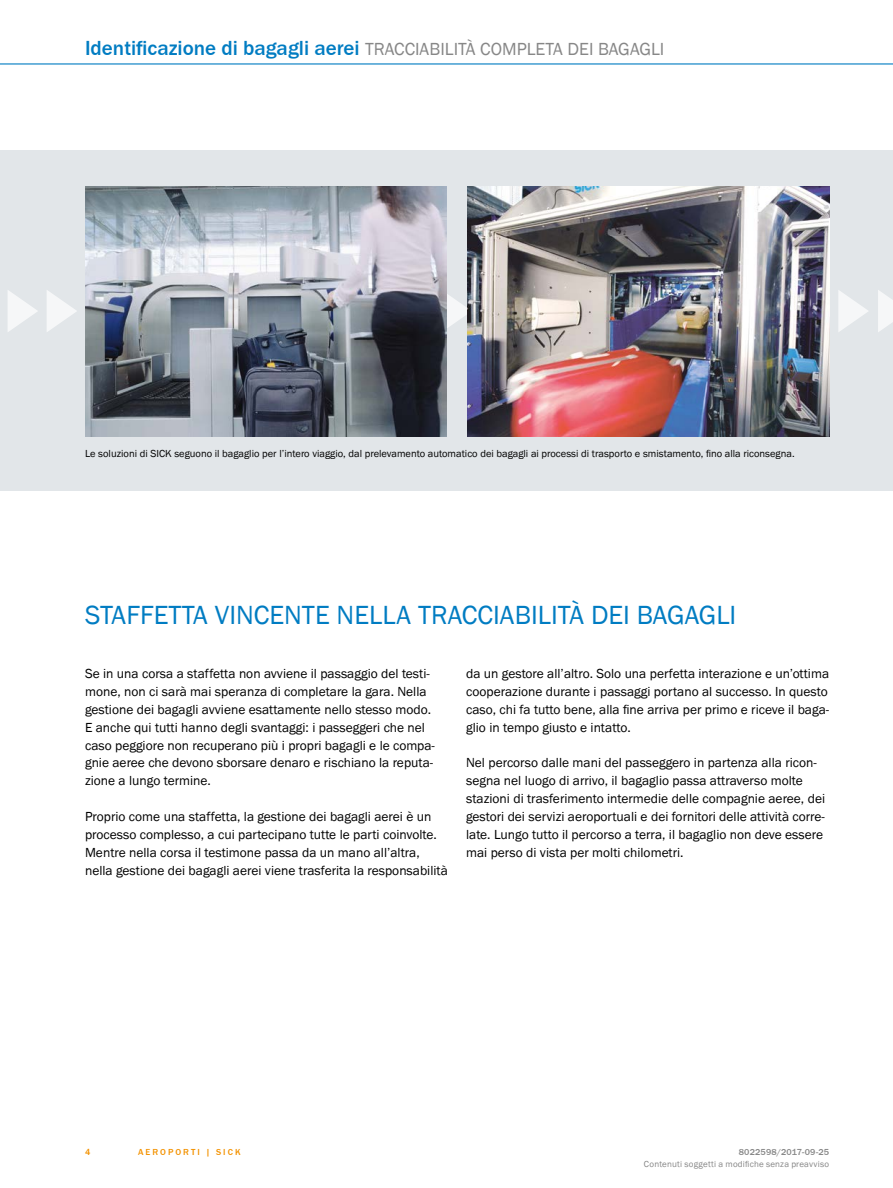
<style>
.page{position:relative;width:893px;height:1188px;background:#fff}
.page>*{position:absolute;margin:0;border:0;box-sizing:border-box;transform-origin:0 0}
.t1{font:27px "SICK Franklin";color:#007cc2}
.t2{font:18px "SICK Franklin";color:#878787}
.t3{font:13.5px/17.9px "SICK Franklin";color:#000}
.t4{font:10.5px "SICK Franklin";color:#000}
.t5{font:9px "SICK Franklin";letter-spacing:.02em;color:#878787}
.t6{font:500 9px "SICK Franklin";letter-spacing:.02em;color:#878787}
.t7{font:500 9px "SICK Franklin";letter-spacing:.225em;color:#f39200}
.s1{font-weight:500;font-size:21px;color:#007cc2}
</style>
<div class="page">
<hr style="left:0;top:63px;width:893px;height:2px;background:#007cc2">
<div style="left:0;top:150px;width:893px;height:340px;background:#e2e6e9"></div>
<svg style="left:838px;top:290px;width:30px;height:42px"></svg>
<svg style="left:878px;top:290px;width:15px;height:42px"></svg>
<svg style="left:446px;top:290px;width:22px;height:42px"></svg>
<svg style="left:8px;top:290px;width:30px;height:42px"></svg>
<svg style="left:47px;top:290px;width:30px;height:42px"></svg>
<img style="left:468px;top:186px;width:361px;height:251px">
<img style="left:85px;top:186px;width:361px;height:251px">
<h2 class="t2" style="left:85px;top:38px;width:581px"><span class="s1">Identificazione di bagagli aerei</span> TRACCIABILITÀ COMPLETA DEI BAGAGLI</h2>
<p class="t4" style="left:85px;top:447px;width:711px">Le soluzioni di SICK seguono il bagaglio per l’intero viaggio, dal prelevamento automatico dei bagagli ai processi di trasporto e smistamento, fino alla riconsegna.</p>
<h1 class="t1" style="left:85px;top:599px;width:653px">STAFFETTA VINCENTE NELLA TRACCIABILITÀ DEI BAGAGLI</h1>
<p class="t3" style="left:85px;top:665px;width:351px">Se in una corsa a staffetta non avviene il passaggio del testi&shy;mone, non ci sarà mai speranza di completare la gara. Nella gestione dei bagagli avviene esattamente nello stesso modo.<br>E anche qui tutti hanno degli svantaggi: i passeggeri che nel caso peggiore non recuperano più i propri bagagli e le compa&shy;gnie aeree che devono sborsare denaro e rischiano la reputa&shy;zione a lungo termine.</p>
<p class="t3" style="left:85px;top:808px;width:364px">Proprio come una staffetta, la gestione dei bagagli aerei è un processo complesso, a cui partecipano tutte le parti coinvolte.<br>Mentre nella corsa il testimone passa da un mano all’altra, nella gestione dei bagagli aerei viene trasferita la responsabilità</p>
<p class="t3" style="left:466px;top:665px;width:365px;text-align:justify">da un gestore all’altro. Solo una perfetta interazione e un’ottima cooperazione durante i passaggi portano al successo. In questo caso, chi fa tutto bene, alla fine arriva per primo e riceve il baga&shy;glio in tempo giusto e intatto.</p>
<p class="t3" style="left:466px;top:754px;width:360px">Nel percorso dalle mani del passeggero in partenza alla ricon&shy;segna nel luogo di arrivo, il bagaglio passa attraverso molte stazioni di trasferimento intermedie delle compagnie aeree, dei gestori dei servizi aeroportuali e dei fornitori delle attività corre&shy;late. Lungo tutto il percorso a terra, il bagaglio non deve essere mai perso di vista per molti chilometri.</p>
<p class="t7" style="left:85px;top:1146px;width:7px">4</p>
<p class="t7" style="left:138px;top:1146px;width:104px">AEROPORTI | SICK</p>
<p class="t6" style="left:739px;top:1146px;width:92px">8022598/2017-09-25</p>
<p class="t5" style="left:644px;top:1159px;width:187px">Contenuti soggetti a modifiche senza preavviso</p>
</div>
